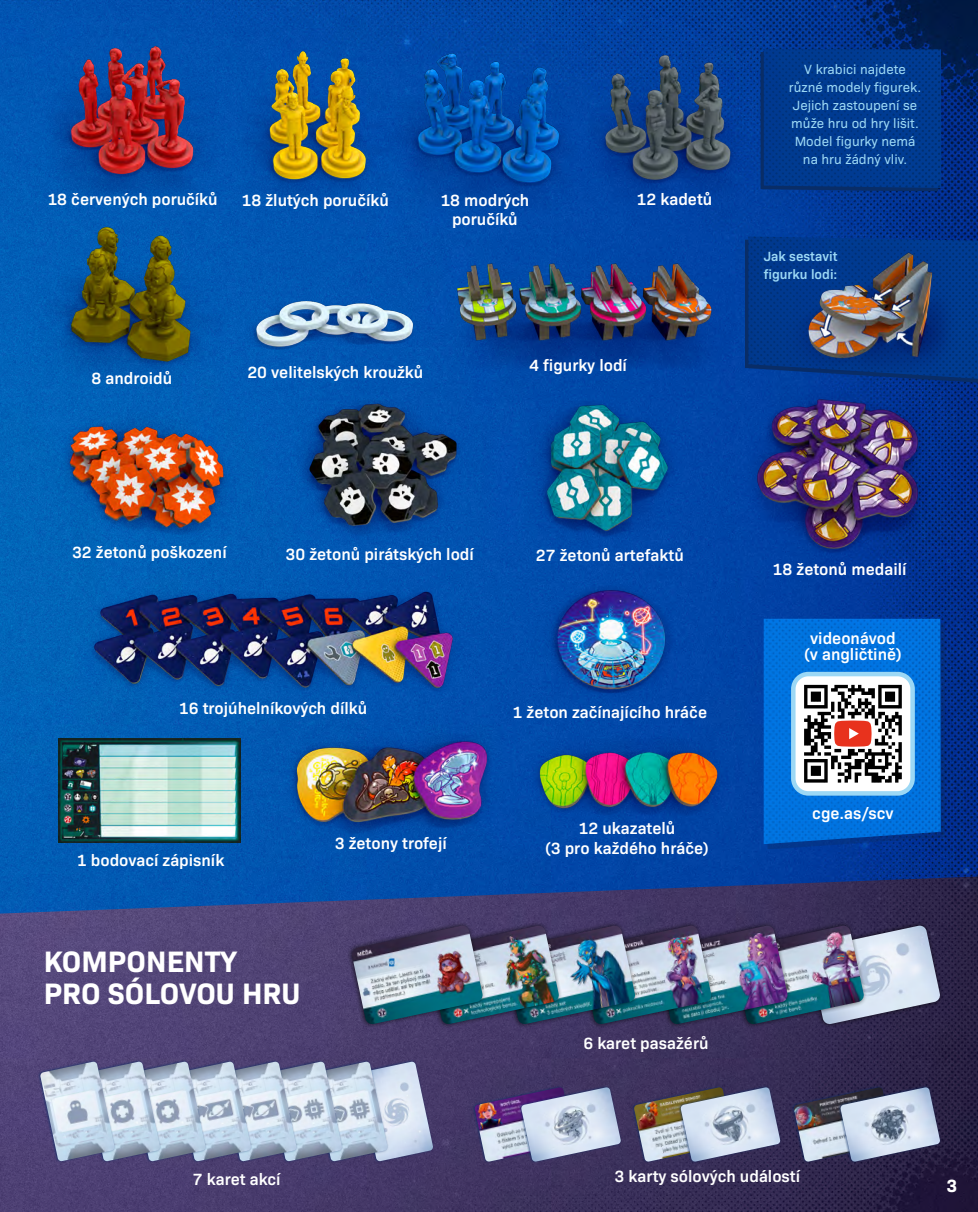
<style>
.page{position:relative;width:978px;height:1212px;background:#fff}
.page>*{position:absolute;margin:0;border:0;box-sizing:border-box;transform-origin:0 0}
.Heading_2{font:700 30px/31.5px "Bio Sans";color:#fff}
.t1{font:700 18px "Bio Sans";color:#fff}
.Components{font:600 16.5px/19.5px "Bio Sans";color:#fff;text-align:center}
.Components-2{font:13.5px/18px "Bio Sans";color:#9cd8f5;text-align:center}
.Components-3{font:600 13.5px/18px "Bio Sans";color:#9cd8f5}
</style>
<div class="page">
<img style="left:0;top:0;width:978px;height:876px">
<img style="left:0;top:876px;width:978px;height:336px">
<div style="left:768px;top:623px;width:177px;height:226px;background:#092d67;opacity:.43"></div>
<img style="left:764px;top:619px;width:177px;height:225px">
<img style="left:748px;top:236px;width:230px;height:143px">
<div style="left:761px;top:52px;width:177px;height:139px;background:#092d67"></div>
<img style="left:764px;top:49px;width:177px;height:139px">
<img style="left:277px;top:712px;width:230px;height:160px">
<img style="left:519px;top:738px;width:220px;height:104px">
<img style="left:59px;top:738px;width:182px;height:104px">
<img style="left:515px;top:574px;width:179px;height:128px">
<img style="left:43px;top:401px;width:202px;height:176px">
<img style="left:428px;top:227px;width:309px;height:175px">
<img style="left:58px;top:565px;width:426px;height:154px">
<img style="left:502px;top:380px;width:203px;height:188px">
<img style="left:276px;top:367px;width:203px;height:200px">
<img style="left:34px;top:15px;width:197px;height:198px">
<img style="left:584px;top:23px;width:176px;height:191px">
<img style="left:231px;top:31px;width:148px;height:174px">
<img style="left:732px;top:370px;width:213px;height:213px">
<img style="left:379px;top:17px;width:205px;height:205px">
<img style="left:344px;top:918px;width:604px;height:114px">
<img style="left:351px;top:926px;width:132px;height:99px">
<img style="left:27px;top:196px;width:201px;height:204px">
<img style="left:233px;top:287px;width:197px;height:98px">
<svg style="left:37px;top:1058px;width:400px;height:107px"></svg>
<img style="left:40px;top:1062px;width:75px;height:99px">
<img style="left:471px;top:1083px;width:313px;height:82px">
<img style="left:680px;top:1087px;width:100px;height:75px">
<img style="left:790px;top:1083px;width:154px;height:82px">
<img style="left:840px;top:1087px;width:100px;height:75px">
<img style="left:768px;top:247px;width:210px;height:124px">
<div style="left:793px;top:674px;width:120px;height:119px;background:#fff;border-radius:15px"></div>
<svg style="left:804px;top:685px;width:98px;height:97px"></svg>
<div style="left:791px;top:672px;width:124px;height:124px;border:4px solid #9cd8f5;border-radius:15px"></div>
<p class="Components" style="left:47px;top:189px;width:172px">18 červených poručíků</p>
<p class="Components" style="left:242px;top:189px;width:149px">18 žlutých poručíků</p>
<p class="Components" style="left:440px;top:189px;width:90px">18 modrých poručíků</p>
<p class="Components" style="left:637px;top:189px;width:77px">12 kadetů</p>
<p class="Components" style="left:91px;top:367px;width:82px">8 androidů</p>
<p class="Components" style="left:247px;top:361px;width:178px">20 velitelských kroužků</p>
<p class="Components" style="left:529px;top:354px;width:99px">4 figurky lodí</p>
<p class="Components-2" style="left:789px;top:59px;width:134px">V krabici najdete různé modely figurek.<br>Jejich zastoupení se může hru od hry lišit.<br>Model figurky nemá na hru žádný vliv.</p>
<p class="Components-3" style="left:764px;top:246px;width:75px">Jak sestavit figurku lodi:</p>
<p class="Components" style="left:72px;top:541px;width:156px">32 žetonů poškození</p>
<p class="Components" style="left:286px;top:543px;width:190px">30 žetonů pirátských lodí</p>
<p class="Components" style="left:536px;top:544px;width:149px">27 žetonů artefaktů</p>
<p class="Components" style="left:179px;top:697px;width:190px">16 trojúhelníkových dílků</p>
<p class="Components" style="left:77px;top:849px;width:149px">1 bodovací zápisník</p>
<p class="Heading_2" style="left:44px;top:943px;width:258px">KOMPONENTY<br>PRO SÓLOVOU HRU</p>
<p class="Components" style="left:335px;top:833px;width:114px">3 žetony trofejí</p>
<p class="Components" style="left:513px;top:701px;width:196px">1 žeton začínajícího hráče</p>
<p class="Components" style="left:545px;top:817px;width:165px">12 ukazatelů<br>(3 pro každého hráče)</p>
<p class="Components" style="left:583px;top:1032px;width:127px">6 karet pasažérů</p>
<p class="Components" style="left:773px;top:558px;width:135px">18 žetonů medailí</p>
<p class="Components" style="left:804px;top:628px;width:99px;line-height:16.5px">videonávod (v angličtině)</p>
<p class="Components" style="left:812px;top:802px;width:83px">cge.as/scv</p>
<p class="Components" style="left:193px;top:1168px;width:89px">7 karet akcí</p>
<p class="Components" style="left:615px;top:1165px;width:187px">3 karty sólových událostí</p>
<p class="t1" style="left:946px;top:1171px;width:12px">3</p>
</div>
